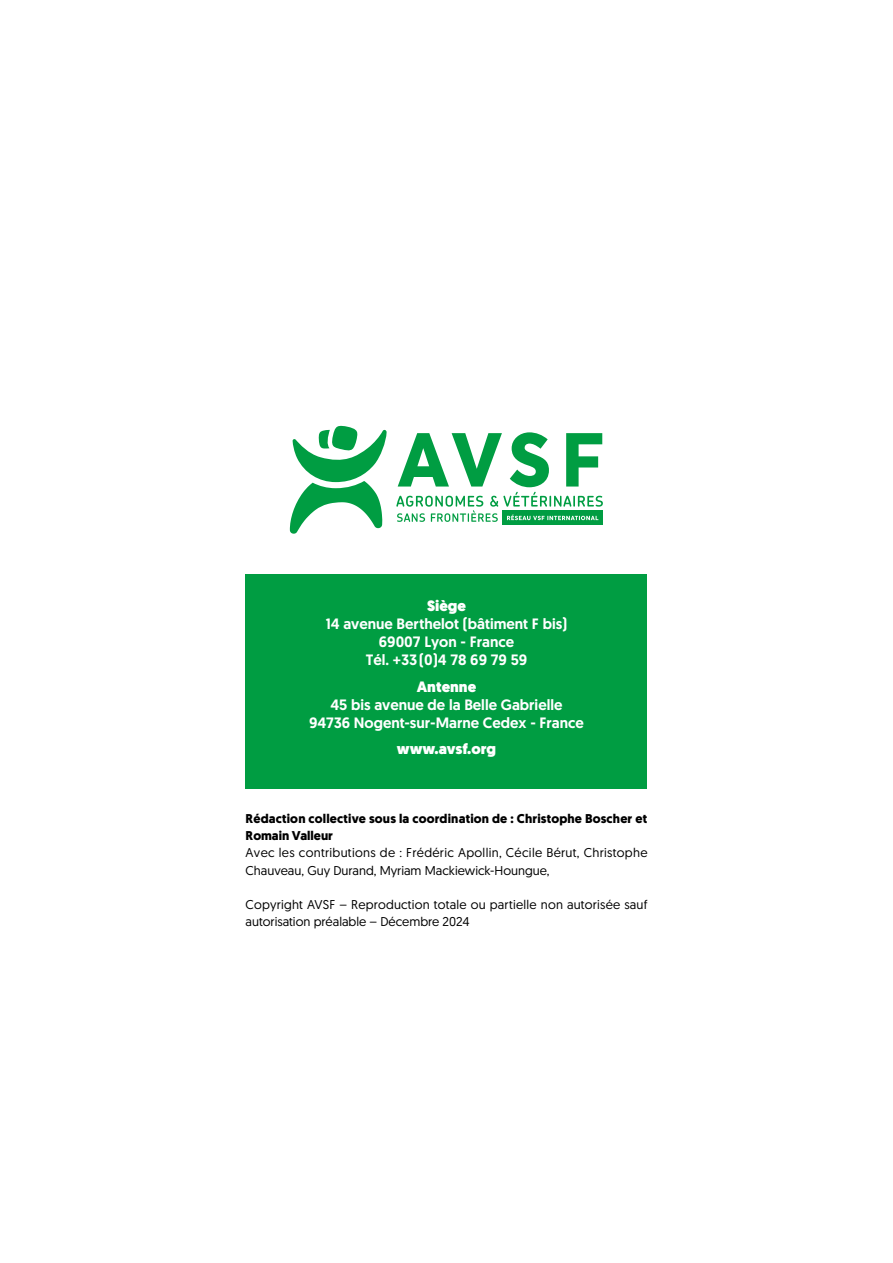
<style>
.page{position:relative;width:893px;height:1263px;background:#fff}
.page>*{position:absolute;margin:0;border:0;box-sizing:border-box;transform-origin:0 0}
.t1{font:500 15px/18px "Geomanist";color:#fff;text-align:center}
.t2{font:900 15px "Geomanist";color:#fff}
.t3{font:12.75px/17.2px "Geomanist";letter-spacing:.02em;color:#000}
.t4{font:700 12.75px/17.2px "Geomanist";letter-spacing:.015em;color:#000}
</style>
<div class="page">
<svg style="left:290px;top:426px;width:97px;height:108px"></svg>
<div style="left:502px;top:511px;width:101px;height:14px;background:#009d42"></div>
<svg style="left:396px;top:432px;width:207px;height:90px"></svg>
<div style="left:246px;top:574px;width:401px;height:215px;background:#009d42"></div>
<p class="t2" style="left:427px;top:596px;width:40px">Siège</p>
<p class="t1" style="left:326px;top:615px;width:243px">14 avenue Berthelot (bâtiment F bis)<br>69007 Lyon - France<br>Tél. +33 (0)4 78 69 79 59</p>
<p class="t2" style="left:417px;top:676px;width:61px">Antenne</p>
<p class="t1" style="left:309px;top:695px;width:276px">45 bis avenue de la Belle Gabrielle<br>94736 Nogent-sur-Marne Cedex - France</p>
<p class="t2" style="left:397px;top:739px;width:101px">www.avsf.org</p>
<p class="t4" style="left:246px;top:810px;width:403px">Rédaction collective sous la coordination de : Christophe Boscher et<br>Romain Valleur</p>
<p class="t3" style="left:246px;top:844px;width:403px">Avec les contributions de : Frédéric Apollin, Cécile Bérut, Christophe<br>Chauveau, Guy Durand, Myriam Mackiewick-Houngue,</p>
<p class="t3" style="left:246px;top:896px;width:403px">Copyright AVSF – Reproduction totale ou partielle non autorisée sauf autorisation préalable – Décembre 2024</p>
</div>
